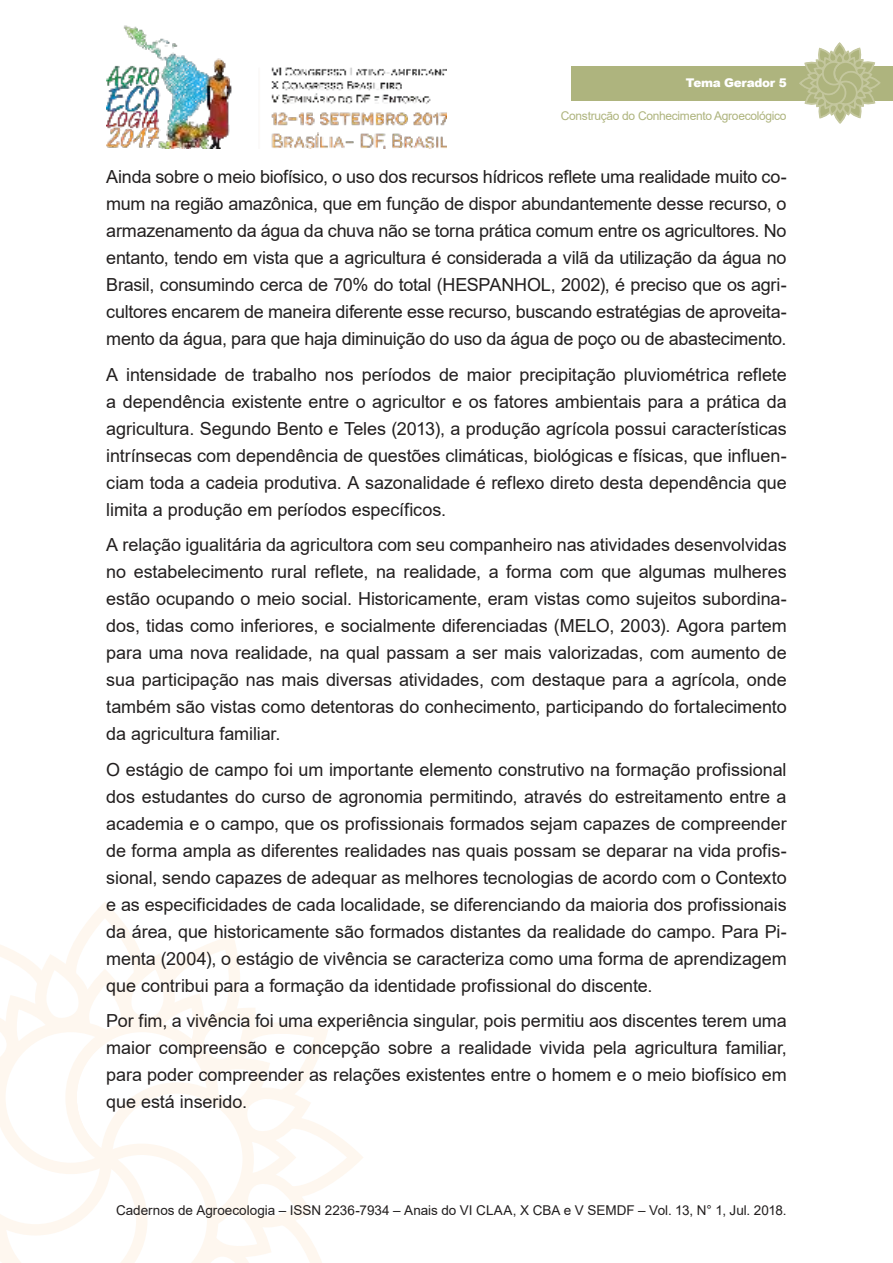
<style>
.page{position:relative;width:893px;height:1263px;background:#fff}
.page>*{position:absolute;margin:0;border:0;box-sizing:border-box;transform-origin:0 0}
.t1{font:18px/27px "Arial";letter-spacing:-.005em;color:#221f1f;text-align:justify}
.t2{font:13.5px "Arial";color:#221f1f}
.t3{font:12px "Arial";letter-spacing:-.025em;color:#aeb47e}
.t4{font:900 12px "Arial";letter-spacing:-.025em;color:#fff}
</style>
<div class="page">
<img style="left:106px;top:25px;width:340px;height:124px">
<svg style="left:0;top:910px;width:363px;height:353px"></svg>
<div style="left:571px;top:66px;width:322px;height:34px;background:#aeb47e"></div>
<svg style="left:798px;top:43px;width:83px;height:81px"></svg>
<p class="t4" style="left:686px;top:76px;width:102px">Tema Gerador 5</p>
<p class="t3" style="left:561px;top:112px;width:227px">Construção do Conhecimento Agroecológico</p>
<p class="t1" style="left:106px;top:165px;width:682px">Ainda sobre o meio biofísico, o uso dos recursos hídricos reflete uma realidade muito co&shy;mum na região amazônica, que em função de dispor abundantemente desse recurso, o armazenamento da água da chuva não se torna prática comum entre os agricultores. No entanto, tendo em vista que a agricultura é considerada a vilã da utilização da água no Brasil, consumindo cerca de 70% do total (HESPANHOL, 2002), é preciso que os agri&shy;cultores encarem de maneira diferente esse recurso, buscando estratégias de aproveita&shy;mento da água, para que haja diminuição do uso da água de poço ou de abastecimento.</p>
<p class="t1" style="left:106px;top:363px;width:682px">A intensidade de trabalho nos períodos de maior precipitação pluviométrica reflete a dependência existente entre o agricultor e os fatores ambientais para a prática da agricultura. Segundo Bento e Teles (2013), a produção agrícola possui características intrínsecas com dependência de questões climáticas, biológicas e físicas, que influen&shy;ciam toda a cadeia produtiva. A sazonalidade é reflexo direto desta dependência que limita a produção em períodos específicos.</p>
<p class="t1" style="left:106px;top:533px;width:682px">A relação igualitária da agricultora com seu companheiro nas atividades desenvolvidas no estabelecimento rural reflete, na realidade, a forma com que algumas mulheres estão ocupando o meio social. Historicamente, eram vistas como sujeitos subordina&shy;dos, tidas como inferiores, e socialmente diferenciadas (MELO, 2003). Agora partem para uma nova realidade, na qual passam a ser mais valorizadas, com aumento de sua participação nas mais diversas atividades, com destaque para a agrícola, onde também são vistas como detentoras do conhecimento, participando do fortalecimento da agricultura familiar.</p>
<p class="t1" style="left:106px;top:758px;width:682px">O estágio de campo foi um importante elemento construtivo na formação profissional dos estudantes do curso de agronomia permitindo, através do estreitamento entre a academia e o campo, que os profissionais formados sejam capazes de compreender de forma ampla as diferentes realidades nas quais possam se deparar na vida profis&shy;sional, sendo capazes de adequar as melhores tecnologias de acordo com o Contexto e as especificidades de cada localidade, se diferenciando da maioria dos profissionais da área, que historicamente são formados distantes da realidade do campo. Para Pi&shy;menta (2004), o estágio de vivência se caracteriza como uma forma de aprendizagem que contribui para a formação da identidade profissional do discente.</p>
<p class="t1" style="left:106px;top:1009px;width:682px">Por fim, a vivência foi uma experiência singular, pois permitiu aos discentes terem uma maior compreensão e concepção sobre a realidade vivida pela agricultura familiar, para poder compreender as relações existentes entre o homem e o meio biofísico em que está inserido.</p>
<p class="t2" style="left:116px;top:1205px;width:672px">Cadernos de Agroecologia – ISSN 2236-7934 – Anais do VI CLAA, X CBA e V SEMDF – Vol. 13, N° 1, Jul. 2018.</p>
</div>
